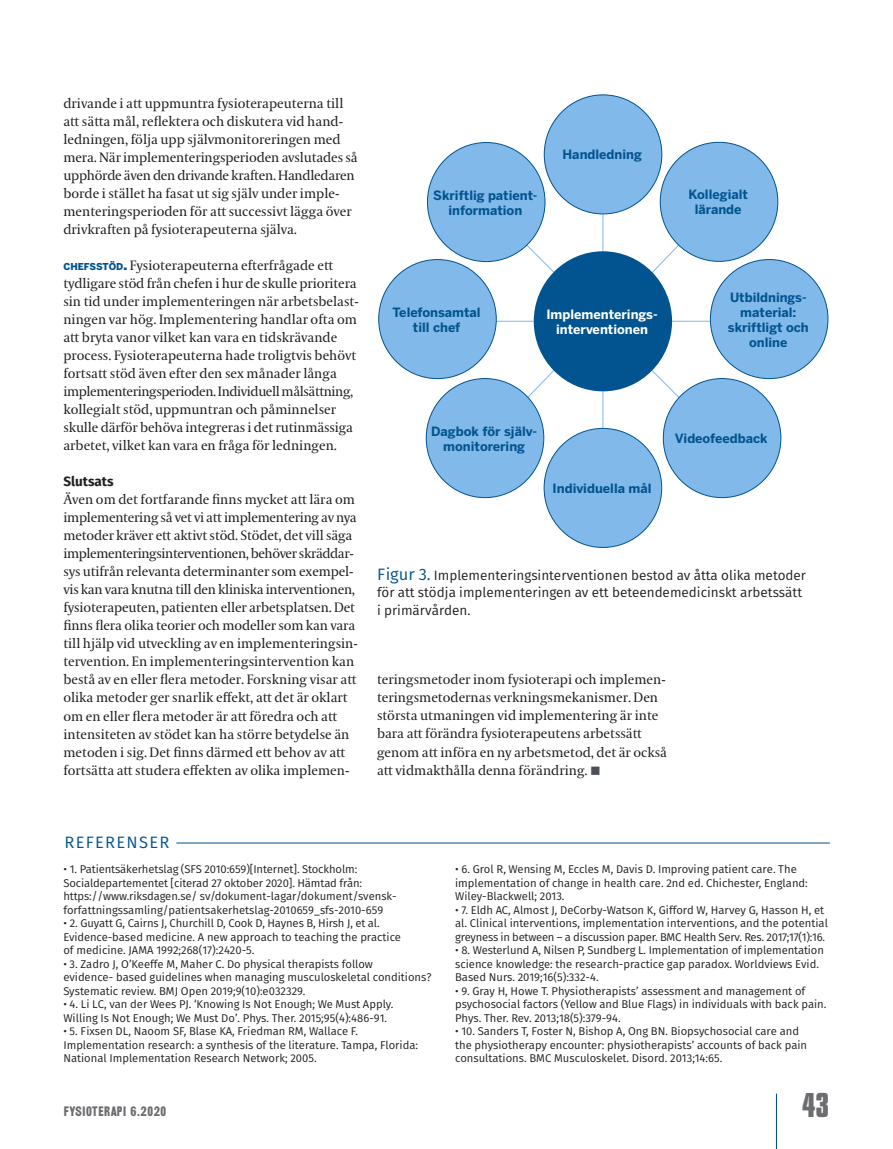
<style>
.page{position:relative;width:893px;height:1149px;background:#fff}
.page>*{position:absolute;margin:0;border:0;box-sizing:border-box;transform-origin:0 0}
.t1{font:700 31.5px "Compacta";color:#6c6d70}
.t2{font:16.5px "Fira Sans";letter-spacing:.08em;color:#01548f}
.t3{font:13.5px/18px "Coranto 2";color:#231f20}
.t4{font:13.5px/17.2px "Fira Sans";color:#231f20}
.t5{font:700 13.5px "Fira Sans";color:#231f20}
.t6{font:700 12.75px/15px "Benton Sans";color:#01548f;text-align:center}
.t7{font:700 12.75px/15px "Benton Sans";color:#fff;text-align:center}
.t8{font:12.75px "Railroad";letter-spacing:.05em;color:#6c6d70}
.t9{font:11.25px/13.5px "Fira Sans";color:#231f20}
.s1{font-family:"Benton Sans";font-weight:900;font-size:9.45px;color:#01548f}
.s2{font-family:"Benton Sans";font-weight:900;color:#01548f}
.s3{font-size:16.5px;color:#01548f}
.s4{color:#4d5056}
</style>
<div class="page">
<hr style="left:776px;top:1093px;width:1px;height:55px;background:#01548f">
<hr style="left:176px;top:842px;width:654px;height:1px;background:#01548f">
<svg style="left:652px;top:244px;width:28px;height:29px"></svg>
<hr style="left:672px;top:321px;width:38px;height:1px;background:#81b9ea">
<hr style="left:496px;top:321px;width:38px;height:1px;background:#81b9ea">
<svg style="left:528px;top:368px;width:28px;height:29px"></svg>
<hr style="left:602px;top:214px;width:1px;height:37px;background:#81b9ea">
<hr style="left:602px;top:391px;width:1px;height:37px;background:#81b9ea">
<svg style="left:525px;top:244px;width:29px;height:28px"></svg>
<svg style="left:650px;top:369px;width:29px;height:28px"></svg>
<div style="left:534px;top:251px;width:138px;height:140px;background:#01548f;border-radius:50%"></div>
<div style="left:544px;top:95px;width:118px;height:119px;background:#81b9ea;border-radius:50%"></div>
<div style="left:379px;top:259px;width:117px;height:119px;background:#81b9ea;border-radius:50%"></div>
<div style="left:427px;top:142px;width:118px;height:119px;background:#81b9ea;border-radius:50%"></div>
<div style="left:544px;top:428px;width:118px;height:119px;background:#81b9ea;border-radius:50%"></div>
<div style="left:426px;top:378px;width:118px;height:119px;background:#81b9ea;border-radius:50%"></div>
<div style="left:710px;top:259px;width:118px;height:119px;background:#81b9ea;border-radius:50%"></div>
<div style="left:660px;top:142px;width:118px;height:119px;background:#81b9ea;border-radius:50%"></div>
<div style="left:663px;top:378px;width:118px;height:119px;background:#81b9ea;border-radius:50%"></div>
<p class="t3" style="left:63px;top:95px;width:296px">drivande i att uppmuntra fysioterapeuterna till att sätta mål, reflektera och diskutera vid hand&shy;ledningen, följa upp självmonitoreringen med mera. När implementeringsperioden avslutades så upphörde även den drivande kraften. Handledaren borde i stället ha fasat ut sig själv under imple&shy;menteringsperioden för att successivt lägga över drivkraften på fysioterapeuterna själva.</p>
<p class="t3" style="left:63px;top:257px;width:297px"><span class="s1">CHEFSSTÖD</span><span class="s2">.</span> Fysioterapeuterna efterfrågade ett tydligare stöd från chefen i hur de skulle prioritera sin tid under implementeringen när arbetsbelast&shy;ningen var hög. Implementering handlar ofta om att bryta vanor vilket kan vara en tidskrävande process. Fysioterapeuterna hade troligtvis behövt fortsatt stöd även efter den sex månader långa implementeringsperioden. Individuell målsättning, kollegialt stöd, uppmuntran och påminnelser skulle därför behöva integreras i det rutinmässiga arbetet, vilket kan vara en fråga för ledningen.</p>
<p class="t5" style="left:63px;top:472px;width:52px">Slutsats</p>
<p class="t3" style="left:63px;top:491px;width:296px">Även om det fortfarande finns mycket att lära om implementering så vet vi att implementering av nya metoder kräver ett aktivt stöd. Stödet, det vill säga implementeringsinterventionen, behöver skräddar&shy;sys utifrån relevanta determinanter som exempel&shy;vis kan vara knutna till den kliniska interventionen, fysioterapeuten, patienten eller arbetsplatsen. Det finns flera olika teorier och modeller som kan vara till hjälp vid utveckling av en implementeringsin&shy;tervention. En implementeringsintervention kan bestå av en eller flera metoder. Forskning visar att olika metoder ger snarlik effekt, att det är oklart om en eller flera metoder är att föredra och att intensiteten av stödet kan ha större betydelse än metoden i sig. Det finns därmed ett behov av att fortsätta att studera effekten av olika implemen-</p>
<p class="t6" style="left:433px;top:187px;width:104px">Skriftlig patient&shy;information</p>
<p class="t6" style="left:562px;top:147px;width:81px">Handledning</p>
<p class="t6" style="left:393px;top:304px;width:90px">Telefonsamtal till chef</p>
<p class="t7" style="left:546px;top:306px;width:113px">Implementerings&shy;interventionen</p>
<p class="t6" style="left:688px;top:187px;width:61px">Kollegialt lärande</p>
<p class="t6" style="left:728px;top:289px;width:82px">Utbildnings&shy;material: skriftligt och online</p>
<p class="t6" style="left:431px;top:423px;width:107px">Dagbok för själv&shy;monitorering</p>
<p class="t6" style="left:553px;top:480px;width:100px">Individuella mål</p>
<p class="t6" style="left:675px;top:430px;width:94px">Videofeedback</p>
<p class="t4" style="left:377px;top:567px;width:430px"><span class="s3">Figur 3.</span> Implementeringsinterventionen bestod av åtta olika metoder för att stödja implementeringen av ett beteendemedicinskt arbetssätt i primärvården.</p>
<p class="t3" style="left:377px;top:671px;width:292px">teringsmetoder inom fysioterapi och implemen&shy;teringsmetodernas verkningsmekanismer. Den största utmaningen vid implementering är inte bara att förändra fysioterapeutens arbetssätt genom att införa en ny arbetsmetod, det är också att vidmakthålla denna förändring. <span class="s4">■</span></p>
<p class="t2" style="left:65px;top:830px;width:106px">REFERENSER</p>
<p class="t9" style="left:63px;top:863px;width:335px">• 1. Patientsäkerhetslag (SFS 2010:659)[Internet]. Stockholm:<br>Socialdepartementet [citerad 27 oktober 2020]. Hämtad från: https://www.riksdagen.se/ sv/dokument-lagar/dokument/svensk&shy;forfattningssamling/patientsakerhetslag-2010659_sfs-2010-659</p>
<p class="t9" style="left:63px;top:917px;width:339px">• 2. Guyatt G, Cairns J, Churchill D, Cook D, Haynes B, Hirsh J, et al.<br>Evidence-based medicine. A new approach to teaching the practice of medicine. JAMA 1992;268(17):2420-5.</p>
<p class="t9" style="left:63px;top:957px;width:370px">• 3. Zadro J, O’Keeffe M, Maher C. Do physical therapists follow<br>evidence- based guidelines when managing musculoskeletal conditions?<br>Systematic review. BMJ Open 2019;9(10):e032329.</p>
<p class="t9" style="left:63px;top:998px;width:332px">• 4. Li LC, van der Wees PJ. ‘Knowing Is Not Enough; We Must Apply.<br>Willing Is Not Enough; We Must Do’. Phys. Ther. 2015;95(4):486-91.</p>
<p class="t9" style="left:63px;top:1025px;width:356px">• 5. Fixsen DL, Naoom SF, Blase KA, Friedman RM, Wallace F.<br>Implementation research: a synthesis of the literature. Tampa, Florida:<br>National Implementation Research Network; 2005.</p>
<p class="t8" style="left:64px;top:1103px;width:104px">FYSIOTERAPI 6.2020</p>
<p class="t9" style="left:455px;top:863px;width:354px">• 6. Grol R, Wensing M, Eccles M, Davis D. Improving patient care. The implementation of change in health care. 2nd ed. Chichester, England:<br>Wiley-Blackwell; 2013.</p>
<p class="t9" style="left:455px;top:903px;width:374px">• 7. Eldh AC, Almost J, DeCorby-Watson K, Gifford W, Harvey G, Hasson H, et al. Clinical interventions, implementation interventions, and the potential greyness in between – a discussion paper. BMC Health Serv. Res. 2017;17(1):16.</p>
<p class="t9" style="left:455px;top:944px;width:370px">• 8. Westerlund A, Nilsen P, Sundberg L. Implementation of implementation science knowledge: the research-practice gap paradox. Worldviews Evid.<br>Based Nurs. 2019;16(5):332-4.</p>
<p class="t9" style="left:455px;top:984px;width:373px">• 9. Gray H, Howe T. Physiotherapists’ assessment and management of psychosocial factors (Yellow and Blue Flags) in individuals with back pain.<br>Phys. Ther. Rev. 2013;18(5):379-94.</p>
<p class="t9" style="left:455px;top:1025px;width:354px">• 10. Sanders T, Foster N, Bishop A, Ong BN. Biopsychosocial care and the physiotherapy encounter: physiotherapists’ accounts of back pain consultations. BMC Musculoskelet. Disord. 2013;14:65.</p>
<h1 class="t1" style="left:802px;top:1086px;width:28px">43</h1>
</div>
